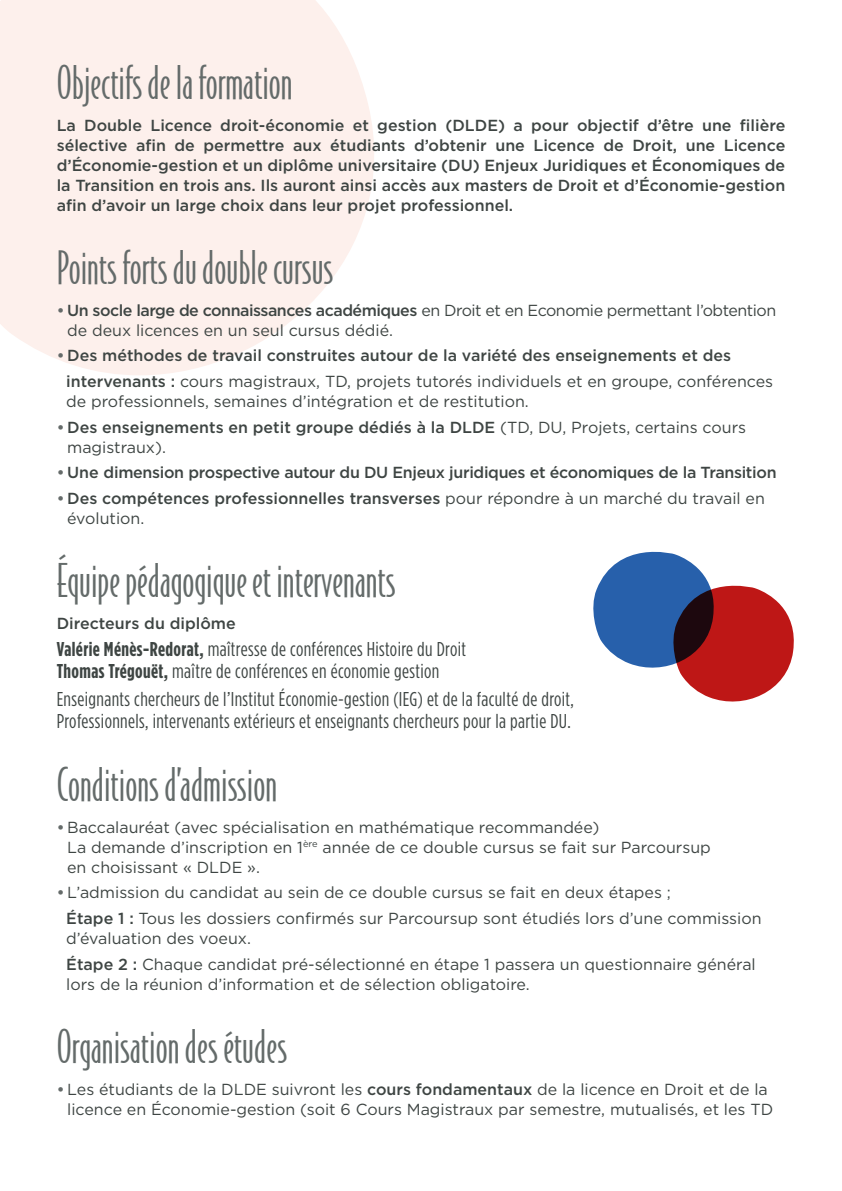
<style>
.page{position:relative;width:842px;height:1191px;background:#fff}
.page>*{position:absolute;margin:0;border:0;box-sizing:border-box;transform-origin:0 0}
.t1{font:44px "Bodega Sans";color:#646b6a}
.t2{font:20px/22px "Gotham Condensed";letter-spacing:.02em;color:#3e4543}
.t3{font:16px/20px "Gotham";color:#3e4543}
.t4{font:500 16px/20px "Gotham";color:#3e4543}
.t5{font:16px/20px "Gotham";letter-spacing:-.03em;color:#3e4543}
.t6{font:500 16px "Gotham";letter-spacing:-.02em;color:#3e4543}
.s1{font-weight:500;color:#656b6a}
.s2{font-weight:500}
.s3{color:#656b6a}
.s4{font-weight:400}
.s5{font-weight:700}
</style>
<div class="page">
<svg style="left:0;top:0;width:374px;height:375px;background:#fdf1ee"></svg>
<svg style="left:593px;top:551px;width:201px;height:151px"></svg>
<h1 class="t1" style="left:57px;top:57px;width:237px">Objectifs de la formation</h1>
<p class="t4" style="left:57px;top:115px;width:730px;text-align:justify">La Double Licence droit-économie et gestion (DLDE) a pour objectif d’être une filière sélective afin de permettre aux étudiants d’obtenir une Licence de Droit, une Licence d’Économie-gestion et un diplôme universitaire (DU) Enjeux Juridiques et Économiques de la Transition en trois ans. Ils auront ainsi accès aux masters de Droit et d’Économie-gestion afin d’avoir un large choix dans leur projet professionnel.</p>
<h1 class="t1" style="left:57px;top:241px;width:278px">Points forts du double cursus</h1>
<p class="t5" style="left:67px;top:299px;width:711px;text-indent:-10px"><span class="s1">•</span> <span class="s2">Un socle large de connaissances académiques</span> en Droit et en Economie permettant l’obtention de deux licences en un seul cursus dédié.</p>
<p class="t4" style="left:66px;top:342px;width:708px;line-height:25.6px;text-indent:-10px"><span class="s3">•</span> Des méthodes de travail construites autour de la variété des enseignements et des intervenants : <span class="s4">cours magistraux, TD, projets tutorés individuels et en groupe, conférences</span></p>
<p class="t3" style="left:66px;top:391px;width:464px">de professionnels, semaines d’intégration et de restitution.</p>
<p class="t4" style="left:67px;top:417px;width:680px;text-indent:-10px"><span class="s3">•</span> Des enseignements en petit groupe dédiés à la DLDE <span class="s4">(TD, DU, Projets, certains cours magistraux).</span></p>
<p class="t6" style="left:57px;top:462px;width:721px"><span class="s3">•</span> Une dimension prospective autour du DU Enjeux juridiques et économiques de la Transition</p>
<p class="t3" style="left:67px;top:488px;width:699px;text-indent:-10px"><span class="s1">•</span> <span class="s2">Des compétences professionnelles transverses</span> pour répondre à un marché du travail en évolution.</p>
<h1 class="t1" style="left:57px;top:554px;width:341px">Équipe pédagogique et intervenants</h1>
<p class="t4" style="left:57px;top:613px;width:181px">Directeurs du diplôme</p>
<p class="t2" style="left:57px;top:638px;width:411px"><span class="s5">Valérie Ménès-Redorat,</span> maîtresse de conférences Histoire du Droit<br><span class="s5">Thomas Trégouët,</span> maître de conférences en économie gestion</p>
<p class="t2" style="left:57px;top:687px;width:519px">Enseignants chercheurs de l’Institut Économie-gestion (IEG) et de la faculté de droit,<br>Professionnels, intervenants extérieurs et enseignants chercheurs pour la partie DU.</p>
<h1 class="t1" style="left:57px;top:758px;width:222px">Conditions d’admission</h1>
<p class="t3" style="left:67px;top:816px;width:645px;text-indent:-10px"><span class="s1">•</span> Baccalauréat (avec spécialisation en mathématique recommandée)<br>La demande d’inscription en 1<sup>ère</sup> année de ce double cursus se fait sur Parcoursup en choisissant « DLDE ».</p>
<p class="t3" style="left:66px;top:879px;width:697px;line-height:25.6px;text-indent:-10px"><span class="s1">•</span> L’admission du candidat au sein de ce double cursus se fait en deux étapes ;<br><span class="s2">Étape 1 :</span> Tous les dossiers confirmés sur Parcoursup sont étudiés lors d’une commission</p>
<p class="t3" style="left:66px;top:925px;width:691px;line-height:25.6px">d’évaluation des voeux.<br><span class="s2">Étape 2 :</span> Chaque candidat pré-sélectionné en étape 1 passera un questionnaire général</p>
<p class="t3" style="left:66px;top:973px;width:465px">lors de la réunion d’information et de sélection obligatoire.</p>
<h1 class="t1" style="left:57px;top:1020px;width:232px">Organisation des études</h1>
<p class="t3" style="left:67px;top:1078px;width:708px;text-indent:-10px"><span class="s1">•</span> Les étudiants de la DLDE suivront les <span class="s2">cours fondamentaux</span> de la licence en Droit et de la licence en Économie-gestion (soit 6 Cours Magistraux par semestre, mutualisés, et les TD</p>
</div>
